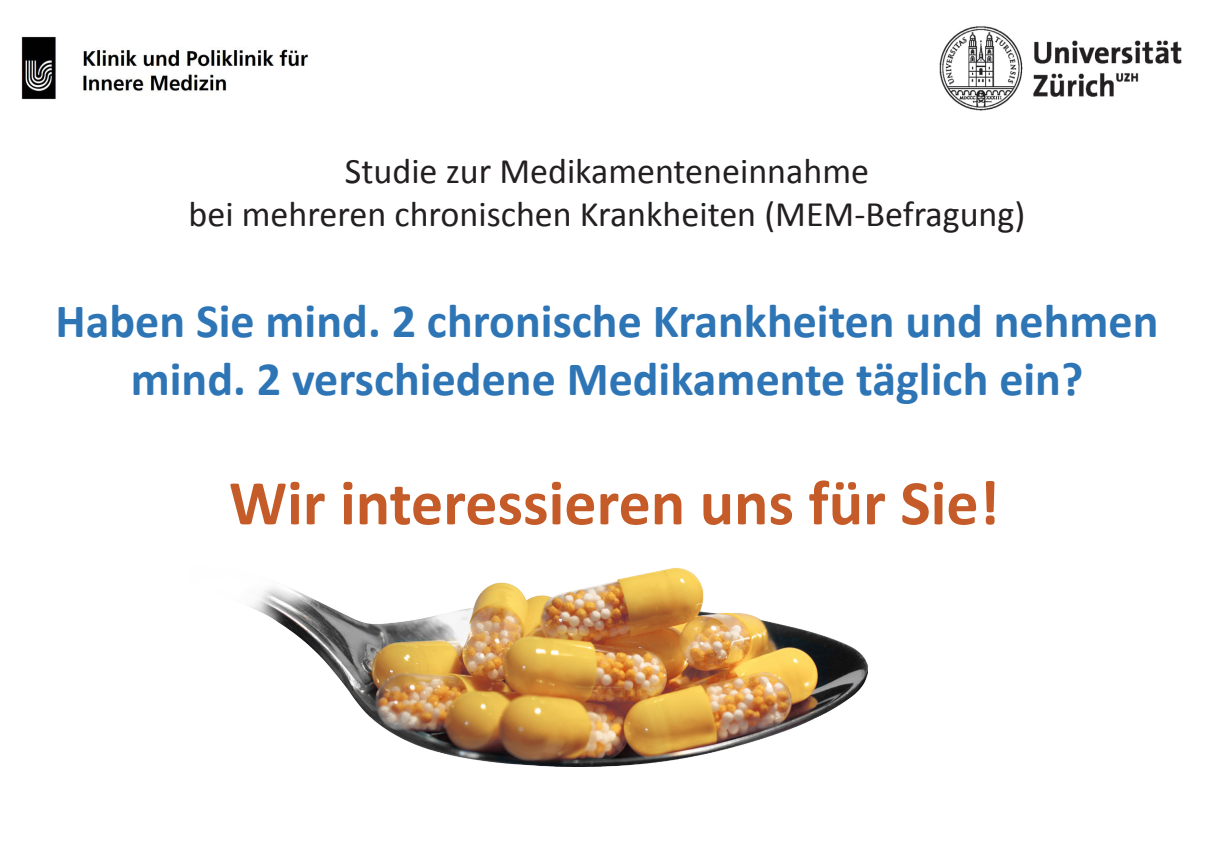
<style>
.page{position:relative;width:1214px;height:862px;background:#fff}
.page>*{position:absolute;margin:0;border:0;box-sizing:border-box;transform-origin:0 0}
.t1{font:700 64px "Calibri";color:#c45b28}
.t2{font:700 48px/57.6px "Calibri";color:#2e75b6;text-align:center}
.t3{font:36px/43.2px "Calibri";color:#231f20;text-align:center}
</style>
<div class="page">
<img style="left:21px;top:37px;width:287px;height:62px">
<img style="left:249px;top:568px;width:618px;height:198px">
<img style="left:939px;top:26px;width:243px;height:85px">
<p class="t3" style="left:188px;top:148px;width:838px">Studie zur Medikamenteneinnahme<br>bei mehreren chronischen Krankheiten (MEM-Befragung)</p>
<p class="t2" style="left:55px;top:290px;width:1104px">Haben Sie mind. 2 chronische Krankheiten und nehmen mind. 2 verschiedene Medikamente täglich ein?</p>
<p class="t1" style="left:229px;top:458px;width:771px">Wir interessieren uns für Sie!</p>
</div>
